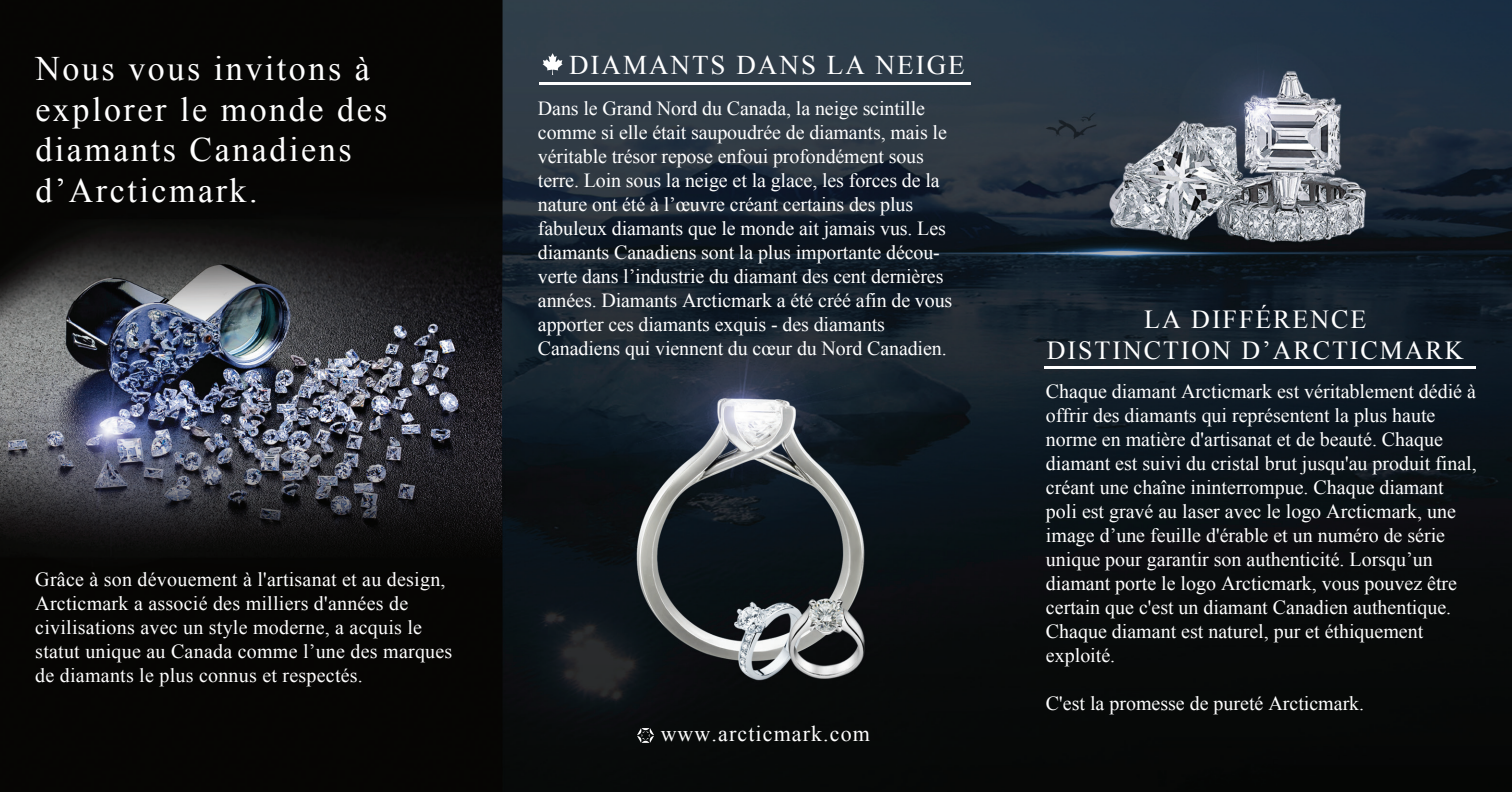
<style>
.page{position:relative;width:1512px;height:792px;background:#fff}
.page>*{position:absolute;margin:0;border:0;box-sizing:border-box;transform-origin:0 0}
.t1{font:34.4px/40.8px "Iskoola Pota";letter-spacing:.075em;color:#fff}
.t2{font:27px "Iskoola Pota";letter-spacing:.075em;color:#fff}
.t3{font:26px/31.2px "Iskoola Pota";letter-spacing:.075em;color:#fff;text-align:center}
.t4{font:22px "Iskoola Pota";letter-spacing:.05em;color:#fff}
.t5{font:20px/24px "Iskoola Pota";color:#fff}
</style>
<div class="page">
<img style="left:0;top:0;width:1512px;height:792px">
<svg style="left:637px;top:728px;width:17px;height:15px"></svg>
<hr style="left:539px;top:83px;width:432px;height:2px;background:#fff">
<hr style="left:1044px;top:367px;width:432px;height:2px;background:#fff">
<svg style="left:543px;top:53px;width:20px;height:22px"></svg>
<h1 class="t1" style="left:35px;top:48px;width:354px">Nous vous invitons à explorer le monde des diamants Canadiens d’Arcticmark.</h1>
<h2 class="t2" style="left:569px;top:49px;width:397px">DIAMANTS DANS LA NEIGE</h2>
<p class="t5" style="left:538px;top:96px;width:416px">Dans le Grand Nord du Canada, la neige scintille comme si elle était saupoudrée de diamants, mais le véritable trésor repose enfoui profondément sous terre. Loin sous la neige et la glace, les forces de la nature ont été à l’œuvre créant certains des plus fabuleux diamants que le monde ait jamais vus. Les diamants Canadiens sont la plus importante décou&shy;verte dans l’industrie du diamant des cent dernières années. Diamants Arcticmark a été créé afin de vous apporter ces diamants exquis - des diamants Canadiens qui viennent du cœur du Nord Canadien.</p>
<p class="t5" style="left:35px;top:568px;width:419px">Grâce à son dévouement à l'artisanat et au design, Arcticmark a associé des milliers d'années de civilisations avec un style moderne, a acquis le statut unique au Canada comme l’une des marques de diamants le plus connus et respectés.</p>
<p class="t4" style="left:661px;top:721px;width:211px">www.arcticmark.com</p>
<h3 class="t3" style="left:1047px;top:304px;width:418px">LA DIFFÉRENCE<br>DISTINCTION D’ARCTICMARK</h3>
<p class="t5" style="left:1046px;top:379px;width:432px">Chaque diamant Arcticmark est véritablement dédié à offrir des diamants qui représentent la plus haute norme en matière d'artisanat et de beauté. Chaque diamant est suivi du cristal brut jusqu'au produit final, créant une chaîne ininterrompue. Chaque diamant poli est gravé au laser avec le logo Arcticmark, une image d’une feuille d'érable et un numéro de série unique pour garantir son authenticité. Lorsqu’un diamant porte le logo Arcticmark, vous pouvez être certain que c'est un diamant Canadien authentique.<br>Chaque diamant est naturel, pur et éthiquement exploité.</p>
<p class="t5" style="left:1046px;top:691px;width:320px">C'est la promesse de pureté Arcticmark.</p>
</div>
